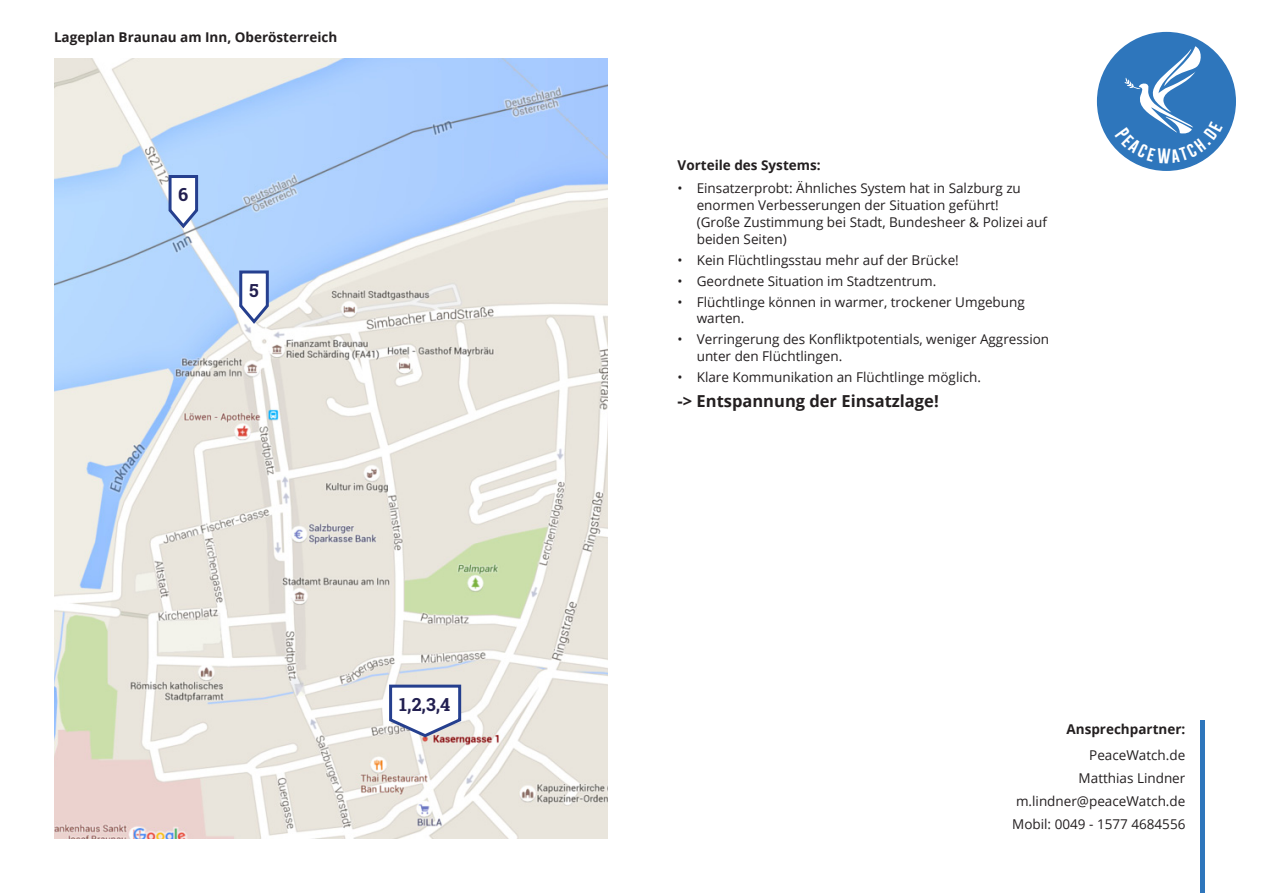
<style>
.page{position:relative;width:1263px;height:893px;background:#fff}
.page>*{position:absolute;margin:0;border:0;box-sizing:border-box;transform-origin:0 0}
.Ü1{font:700 18px "Roboto Slab";color:#221f50}
.FT_Aufz{font:700 16.5px "Open Sans";color:#231f20}
.FT_Aufz-2{font:13.5px/16.8px "Open Sans";color:#231f20}
.FT_Aufz-3{font:700 13.5px "Open Sans";color:#231f20}
.FT{font:700 13.5px "Open Sans";color:#231f20}
</style>
<div class="page">
<div style="left:1097px;top:32px;width:139px;height:139px;background:#2e76bc;border-radius:50%"></div>
<div style="left:1200px;top:720px;width:5px;height:173px;background:#2e76bc"></div>
<img style="left:54px;top:58px;width:554px;height:781px">
<svg style="left:388px;top:683px;width:75px;height:56px"></svg>
<svg style="left:238px;top:269px;width:32px;height:57px"></svg>
<svg style="left:167px;top:174px;width:33px;height:57px"></svg>
<svg style="left:1115px;top:46px;width:108px;height:117px"></svg>
<p class="FT_Aufz-3" style="left:54px;top:28px;width:285px">Lageplan Braunau am Inn, Oberösterreich</p>
<p class="Ü1" style="left:178px;top:182px;width:12px">6</p>
<p class="Ü1" style="left:249px;top:278px;width:11px">5</p>
<p class="Ü1" style="left:399px;top:692px;width:53px">1,2,3,4</p>
<p class="FT_Aufz-3" style="left:678px;top:156px;width:145px">Vorteile des Systems:</p>
<p class="FT_Aufz-2" style="left:697px;top:180px;width:352px;text-indent:-19px">• Einsatzerprobt: Ähnliches System hat in Salzburg zu enormen Verbesserungen der Situation geführt!<br>(Große Zustimmung bei Stadt, Bundesheer &amp; Polizei auf beiden Seiten)</p>
<p class="FT_Aufz-2" style="left:678px;top:251px;width:283px">• Kein Flüchtlingsstau mehr auf der Brücke!</p>
<p class="FT_Aufz-2" style="left:678px;top:272px;width:260px">• Geordnete Situation im Stadtzentrum.</p>
<p class="FT_Aufz-2" style="left:697px;top:293px;width:330px;text-indent:-19px">• Flüchtlinge können in warmer, trockener Umgebung warten.</p>
<p class="FT_Aufz-2" style="left:697px;top:331px;width:354px;text-indent:-19px">• Verringerung des Konfliktpotentials, weniger Aggression unter den Flüchtlingen.</p>
<p class="FT_Aufz-2" style="left:678px;top:368px;width:305px">• Klare Kommunikation an Flüchtlinge möglich.</p>
<p class="FT_Aufz" style="left:678px;top:389px;width:263px">-&gt; Entspannung der Einsatzlage!</p>
<p class="FT" style="left:1066px;top:720px;width:120px">Ansprechpartner:</p>
<p class="FT_Aufz-2" style="left:1089px;top:746px;width:98px">PeaceWatch.de</p>
<p class="FT_Aufz-2" style="left:1079px;top:769px;width:108px">Matthias Lindner</p>
<p class="FT_Aufz-2" style="left:1016px;top:792px;width:171px">m.lindner@peaceWatch.de</p>
<p class="FT_Aufz-2" style="left:1012px;top:815px;width:175px">Mobil: 0049 - 1577 4684556</p>
</div>
